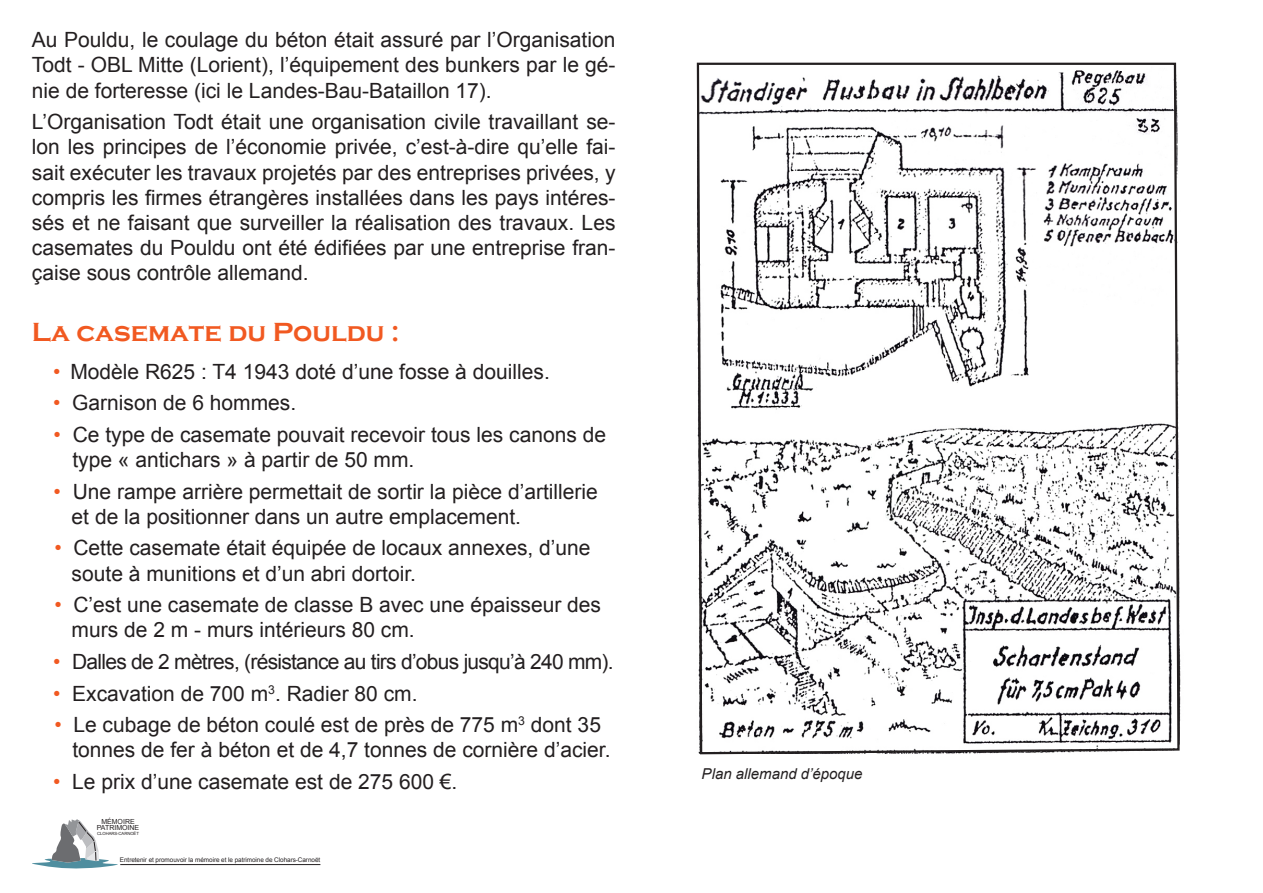
<style>
.page{position:relative;width:1263px;height:893px;background:#fff}
.page>*{position:absolute;margin:0;border:0;box-sizing:border-box;transform-origin:0 0}
.t1{font:700 27px "Copperplate Gothic";color:#f15921}
.Tirets{font:21px/25.2px "Arial";color:#231f20}
.Tirets-2{font:21px "Arial";letter-spacing:-.035em;color:#231f20}
.Légende{font:italic 15px "Arial";color:#231f20}
.t2{font:6.98px/6.4px "Arial";color:#231f20;text-align:center}
.t3{font:6.38px "Arial";letter-spacing:-.01em;color:#231f20}
.t4{font:4.28px "Arial";letter-spacing:-.015em;color:#231f20}
.s1{color:#f15921}
</style>
<div class="page">
<svg style="left:32px;top:819px;width:86px;height:49px"></svg>
<hr style="left:120px;top:864px;width:200px;height:1px;background:#231f20">
<svg style="left:696px;top:62px;width:485px;height:693px"></svg>
<p class="Tirets" style="left:32px;top:27px;width:585px;text-align:justify">Au Pouldu, le coulage du béton était assuré par l’Organisation Todt - OBL Mitte (Lorient), l’équipement des bunkers par le gé&shy;nie de forteresse (ici le Landes-Bau-Bataillon 17).</p>
<p class="Tirets" style="left:32px;top:109px;width:585px;text-align:justify">L’Organisation Todt était une organisation civile travaillant se&shy;lon les principes de l’économie privée, c’est-à-dire qu’elle fai&shy;sait exécuter les travaux projetés par des entreprises privées, y compris les firmes étrangères installées dans les pays intéres&shy;sés et ne faisant que surveiller la réalisation des travaux. Les casemates du Pouldu ont été édifiées par une entreprise fran&shy;çaise sous contrôle allemand.</p>
<p class="t1" style="left:32px;top:317px;width:369px">La casemate du Pouldu :</p>
<p class="Tirets" style="left:53px;top:359px;width:498px"><span class="s1">•</span> Modèle R625 : T4 1943 doté d’une fosse à douilles.</p>
<p class="Tirets" style="left:53px;top:391px;width:245px"><span class="s1">•</span> Garnison de 6 hommes.</p>
<p class="Tirets" style="left:72px;top:422px;width:535px;text-indent:-19px"><span class="s1">•</span> Ce type de casemate pouvait recevoir tous les canons de type « antichars » à partir de 50 mm.</p>
<p class="Tirets" style="left:72px;top:479px;width:528px;text-indent:-18px"><span class="s1">•</span> Une rampe arrière permettait de sortir la pièce d’artillerie et de la positionner dans un autre emplacement.</p>
<p class="Tirets" style="left:72px;top:536px;width:520px;text-indent:-17px"><span class="s1">•</span> Cette casemate était équipée de locaux annexes, d’une soute à munitions et d’un abri dortoir.</p>
<p class="Tirets" style="left:72px;top:592px;width:531px;text-indent:-17px"><span class="s1">•</span> C’est une casemate de classe B avec une épaisseur des murs de 2 m - murs intérieurs 80 cm.</p>
<p class="Tirets-2" style="left:53px;top:648px;width:562px"><span class="s1">•</span> Dalles de 2 mètres, (résistance au tirs d’obus jusqu’à 240 mm).</p>
<p class="Tirets" style="left:53px;top:681px;width:366px"><span class="s1">•</span> Excavation de 700 m<sup>3</sup>. Radier 80 cm.</p>
<p class="Tirets" style="left:72px;top:712px;width:540px;text-indent:-18px"><span class="s1">•</span> Le cubage de béton coulé est de près de 775 m<sup>3</sup> dont 35 tonnes de fer à béton et de 4,7 tonnes de cornière d’acier.</p>
<p class="Tirets" style="left:53px;top:769px;width:406px"><span class="s1">•</span> Le prix d’une casemate est de 275 600 €.</p>
<p class="t2" style="left:97px;top:818px;width:44px">MÉMOIRE<br>PATRIMOINE</p>
<p class="t4" style="left:97px;top:830px;width:43px">CLOHARS-CARNOËT</p>
<p class="t3" style="left:120px;top:855px;width:202px">Entretenir et promouvoir la mémoire et le patrimoine de Clohars-Carnoët</p>
<p class="Légende" style="left:702px;top:764px;width:162px">Plan allemand d’époque</p>
</div>
